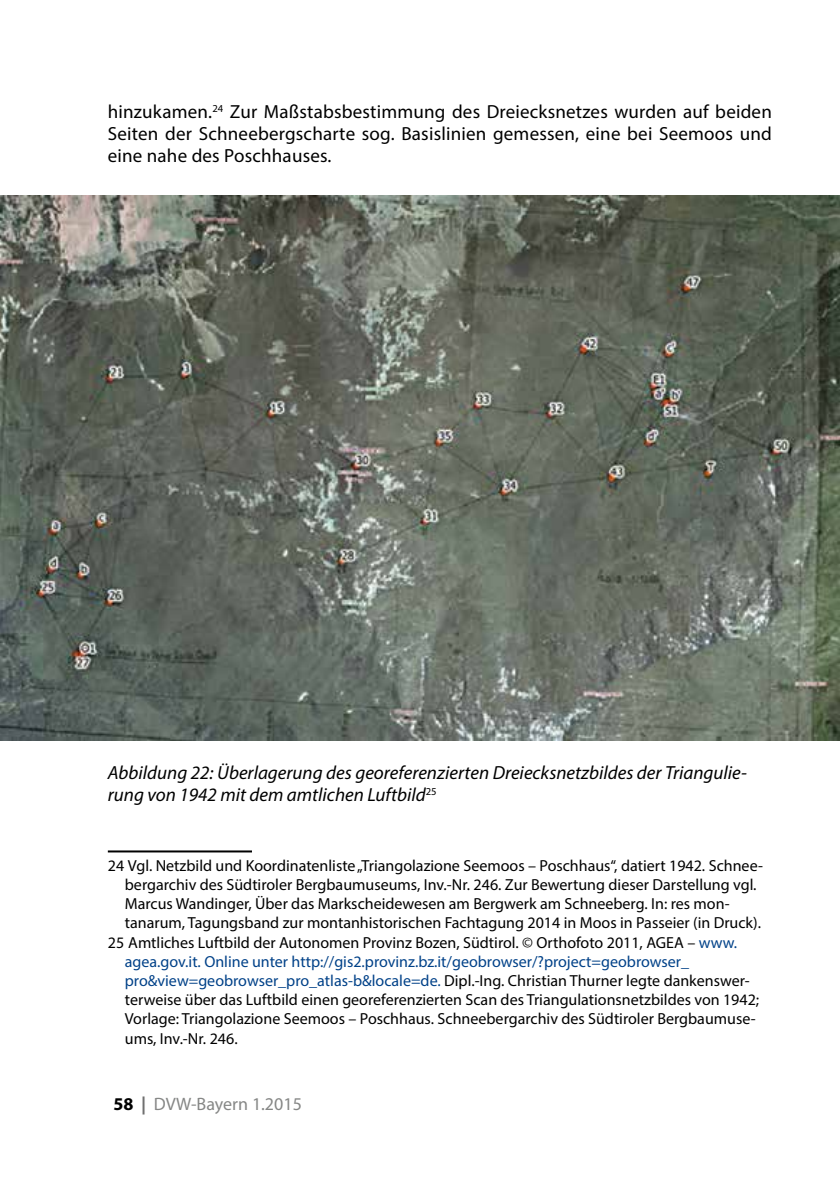
<style>
.page{position:relative;width:840px;height:1191px;background:#fff}
.page>*{position:absolute;margin:0;border:0;box-sizing:border-box;transform-origin:0 0}
.t1{font:19px/22px "Myriad Pro";letter-spacing:.01em;color:#000;text-align:justify}
.t2{font:italic 19px/22px "Myriad Pro";color:#000}
.t3{font:18px "Myriad Pro";color:#868786}
.t4{font:16px "Myriad Pro";color:#000}
.t5{font:16px "Myriad Pro";color:#004188}
.s1{color:#004188}
.s2{color:#000}
.s3{font-weight:700;color:#000}
.s4{font-weight:700;color:#6e6e6e}
</style>
<div class="page">
<hr style="left:108px;top:850px;width:144px;height:2px;background:#000">
<img style="left:0;top:196px;width:839px;height:544px">
<p class="t1" style="left:108px;top:101px;width:665px">hinzukamen.<sup>24</sup> Zur Maßstabsbestimmung des Dreiecksnetzes wurden auf beiden Seiten der Schneebergscharte sog. Basislinien gemessen, eine bei Seemoos und eine nahe des Poschhauses.</p>
<p class="t2" style="left:108px;top:761px;width:640px">Abbildung 22: Überlagerung des georeferenzierten Dreiecksnetzbildes der Triangulie&shy;rung von 1942 mit dem amtlichen Luftbild<sup>25</sup></p>
<p class="t4" style="left:108px;top:855px;width:656px">24 Vgl. Netzbild und Koordinatenliste „Triangolazione Seemoos – Poschhaus“, datiert 1942. Schnee-</p>
<p class="t4" style="left:125px;top:874px;width:633px">bergarchiv des Südtiroler Bergbaumuseums, Inv.-Nr. 246. Zur Bewertung dieser Darstellung vgl.</p>
<p class="t4" style="left:125px;top:894px;width:606px">Marcus Wandinger, Über das Markscheidewesen am Bergwerk am Schneeberg. In: res mon-</p>
<p class="t4" style="left:125px;top:913px;width:637px">tanarum, Tagungsband zur montanhistorischen Fachtagung 2014 in Moos in Passeier (in Druck).</p>
<p class="t4" style="left:108px;top:932px;width:630px">25 Amtliches Luftbild der Autonomen Provinz Bozen, Südtirol. © Orthofoto 2011, AGEA – <span class="s1">www.</span></p>
<p class="t5" style="left:125px;top:951px;width:565px">agea.gov.it. Online unter http://gis2.provinz.bz.it/geobrowser/?project=geobrowser_</p>
<p class="t5" style="left:125px;top:970px;width:626px">pro&amp;view=geobrowser_pro_atlas-b&amp;locale=de. <span class="s2">Dipl.-Ing. Christian Thurner legte dankenswer-</span></p>
<p class="t4" style="left:125px;top:990px;width:635px">terweise über das Luftbild einen georeferenzierten Scan des Triangulationsnetzbildes von 1942;</p>
<p class="t4" style="left:125px;top:1009px;width:632px">Vorlage: Triangolazione Seemoos – Poschhaus. Schneebergarchiv des Südtiroler Bergbaumuse-</p>
<p class="t4" style="left:125px;top:1028px;width:114px">ums, Inv.-Nr. 246.</p>
<p class="t3" style="left:113px;top:1093px;width:190px"><span class="s3">58</span> <span class="s4">|</span> DVW-Bayern 1.2015</p>
</div>
